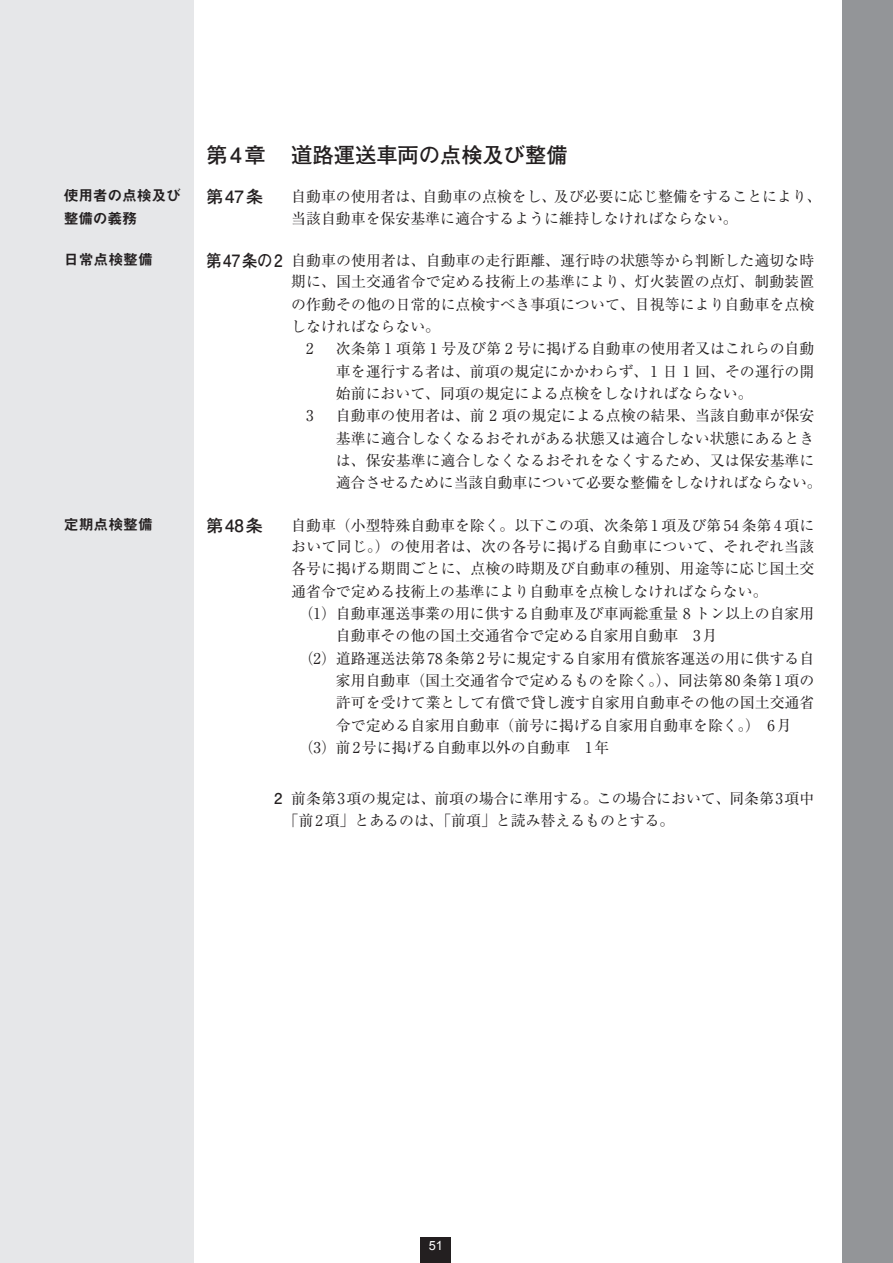
<style>
.page{position:relative;width:893px;height:1263px;background:#fff}
.page>*{position:absolute;margin:0;border:0;box-sizing:border-box;transform-origin:0 0}
._04法令_タイトル3{font:700 21.3px "Futo Go B101 Pro";color:#231f20}
._04法令_条文1{font:700 16.95px "Futo Go B101 Pro";letter-spacing:.115em;color:#231f20}
._04法令_条文3{font:14.85px/22.4px "Ryumin Pro";color:#231f20;text-align:justify}
._04法令_条文1-2{font:14.85px/21.9px "Ryumin Pro";color:#231f20;text-align:justify}
._04法令_条文2{font:14.85px/22.4px "Ryumin Pro";color:#231f20}
._04法令_タイトル4{font:14.85px/22.4px "Midashi Go Pro MB31";letter-spacing:-.01em;color:#231f20}
.フッタ{font:12.75px "Arial";color:#fff}
.s1{font-family:"Futo Go B101 Pro";font-weight:700;font-size:16.95px}
.s2{font-family:"Futo Go B101 Pro";font-weight:700}
</style>
<div class="page">
<div style="left:0;top:0;width:193px;height:1263px;background:#e6e7e9"></div>
<div style="left:842px;top:0;width:51px;height:1263px;background:#939598"></div>
<div style="left:421px;top:1237px;width:30px;height:26px;background:#231f20"></div>
<p class="_04法令_タイトル3" style="left:206px;top:138px;width:363px">第4章 道路運送車両の点検及び整備</p>
<p class="_04法令_タイトル4" style="left:64px;top:183px;width:119px">使用者の点検及び整備の義務</p>
<p class="_04法令_条文1" style="left:206px;top:183px;width:58px">第47条</p>
<p class="_04法令_条文1-2" style="left:291px;top:185px;width:532px;line-height:21.3px">自動車の使用者は、自動車の点検をし、及び必要に応じ整備をすることにより、当該自動車を保安基準に適合するように維持しなければならない。</p>
<p class="_04法令_タイトル4" style="left:64px;top:246px;width:91px">日常点検整備</p>
<p class="_04法令_条文1-2" style="left:291px;top:249px;width:524px;text-indent:-85px"><span class="s1">第47条の2</span> 自動車の使用者は、自動車の走行距離、運行時の状態等から判断した適切な時期に、国土交通省令で定める技術上の基準により、灯火装置の点灯、制動装置の作動その他の日常的に点検すべき事項について、目視等により自動車を点検しなければならない。</p>
<p class="_04法令_条文3" style="left:306px;top:337px;width:9px">2</p>
<p class="_04法令_条文3" style="left:336px;top:337px;width:480px">次条第 1 項第 1 号及び第 2 号に掲げる自動車の使用者又はこれらの自動車を運行する者は、前項の規定にかかわらず、1 日 1 回、その運行の開始前において、同項の規定による点検をしなければならない。</p>
<p class="_04法令_条文3" style="left:306px;top:404px;width:9px">3</p>
<p class="_04法令_条文3" style="left:336px;top:404px;width:487px;text-align:left">自動車の使用者は、前 2 項の規定による点検の結果、当該自動車が保安基準に適合しなくなるおそれがある状態又は適合しない状態にあるときは、保安基準に適合しなくなるおそれをなくするため、又は保安基準に適合させるために当該自動車について必要な整備をしなければならない。</p>
<p class="_04法令_タイトル4" style="left:64px;top:511px;width:91px">定期点検整備</p>
<p class="_04法令_条文1" style="left:206px;top:512px;width:58px">第48条</p>
<p class="_04法令_条文1-2" style="left:291px;top:513px;width:525px">自動車（小型特殊自動車を除く。以下この項、次条第 1 項及び第 54 条第 4 項において同じ。）の使用者は、次の各号に掲げる自動車について、それぞれ当該各号に掲げる期間ごとに、点検の時期及び自動車の種別、用途等に応じ国土交通省令で定める技術上の基準により自動車を点検しなければならない。</p>
<p class="_04法令_条文3" style="left:336px;top:601px;width:480px;text-indent:-37px">（1）自動車運送事業の用に供する自動車及び車両総重量 8 トン以上の自家用自動車その他の国土交通省令で定める自家用自動車　3月</p>
<p class="_04法令_条文3" style="left:336px;top:646px;width:480px;text-indent:-37px">（2）道路運送法第 78 条第 2 号に規定する自家用有償旅客運送の用に供する自家用自動車（国土交通省令で定めるものを除く。）、同法第 80 条第 1 項の許可を受けて業として有償で貸し渡す自家用自動車その他の国土交通省令で定める自家用自動車（前号に掲げる自家用自動車を除く。）　6月</p>
<p class="_04法令_条文3" style="left:299px;top:735px;width:312px">（3）前2号に掲げる自動車以外の自動車　1年</p>
<p class="_04法令_条文2" style="left:284px;top:786px;width:532px;text-indent:-10px"><span class="s2">2</span> 前条第3項の規定は、前項の場合に準用する。この場合において、同条第3項中「前2項」とあるのは、「前項」と読み替えるものとする。</p>
<p class="フッタ" style="left:429px;top:1237px;width:16px">51</p>
</div>
